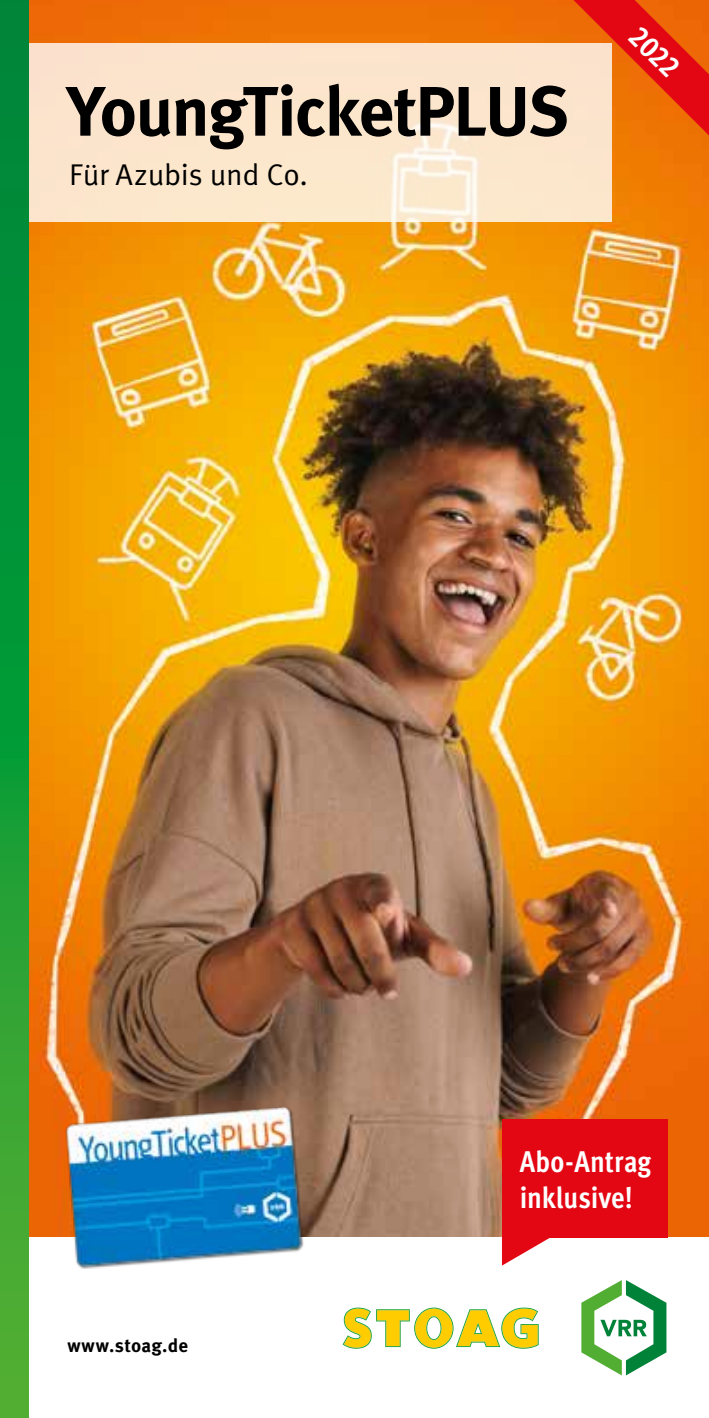
<style>
.page{position:relative;width:709px;height:1418px;background:#fff}
.page>*{position:absolute;margin:0;border:0;box-sizing:border-box;transform-origin:0 0}
.t1{font:700 70px "Meta Pro";letter-spacing:-.035em;color:#000}
.t2{font:700 condensed 30px/36px "Meta Pro";color:#fff}
.t3{font:30px "Meta Pro";letter-spacing:-.01em;color:#000}
.t4{font:700 18.75px "Meta Pro";letter-spacing:.015em;color:#000}
</style>
<div class="page">
<img style="left:28px;top:0;width:681px;height:1237px">
<img style="left:60px;top:1102px;width:249px;height:167px">
<div style="left:0;top:43px;width:611px;height:179px;background:#fce6cc"></div>
<svg style="left:0;top:0;width:28px;height:1417px;background:#199a36"></svg>
<svg style="left:508px;top:0;width:201px;height:200px"></svg>
<div style="left:502px;top:1119px;width:165px;height:118px;background:#e30613"></div>
<svg style="left:502px;top:1237px;width:48px;height:28px"></svg>
<svg style="left:581px;top:1280px;width:85px;height:95px"></svg>
<svg style="left:343px;top:1307px;width:195px;height:41px"></svg>
<h1 class="t1" style="left:67px;top:57px;width:504px">YoungTicketPLUS</h1>
<p class="t3" style="left:69px;top:152px;width:240px">Für Azubis und Co.</p>
<p class="t2" style="left:648px;top:17px;width:59px;rotate:45deg">2022</p>
<p class="t4" style="left:67px;top:1331px;width:122px">www.stoag.de</p>
<p class="t2" style="left:519px;top:1141px;width:133px">Abo-Antrag inklusive!</p>
</div>
